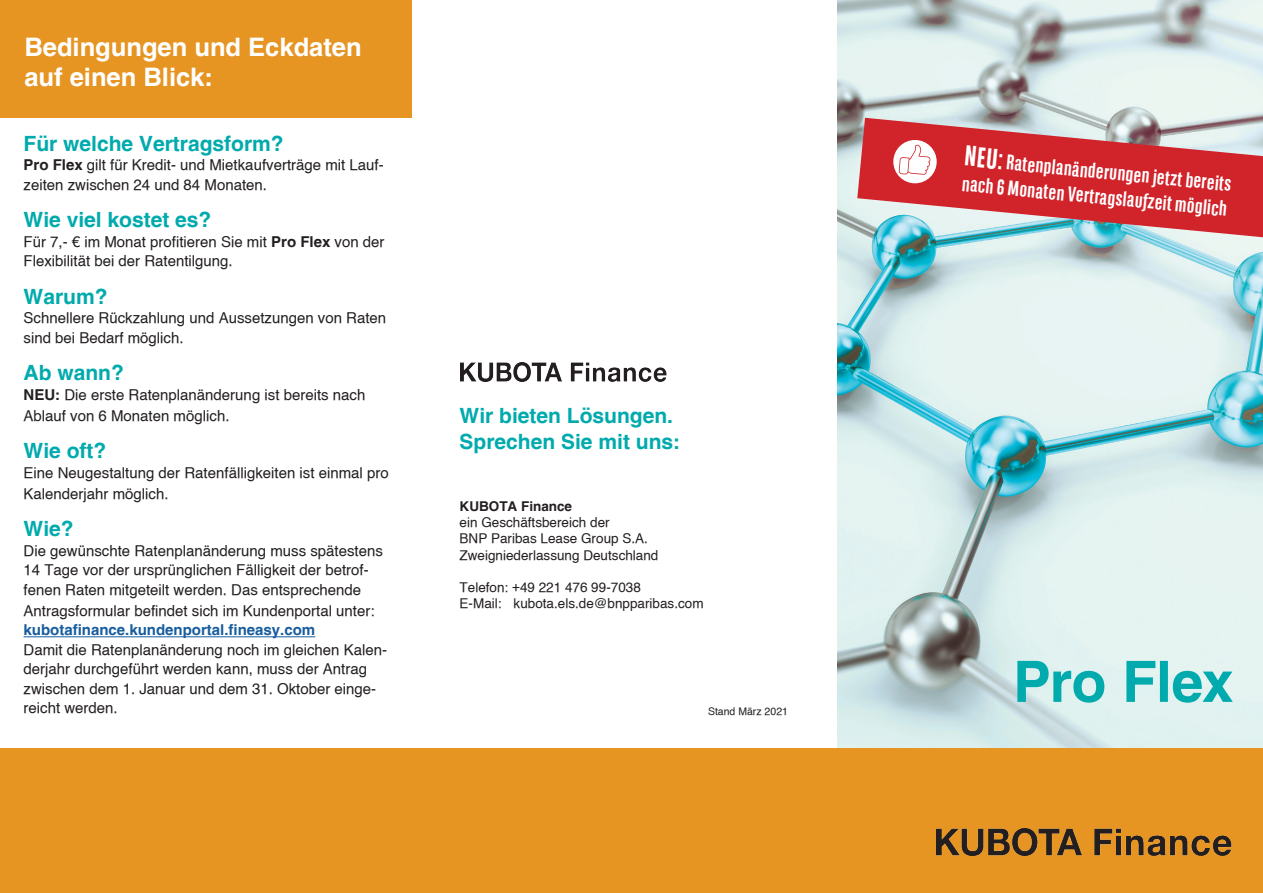
<style>
.page{position:relative;width:1263px;height:893px;background:#fff}
.page>*{position:absolute;margin:0;border:0;box-sizing:border-box;transform-origin:0 0}
.t1{font:700 57px "Helvetica";letter-spacing:-.02em;color:#00aaad}
.t2{font:700 28.5px "BNPP Sans Condensed";color:#fff}
.t3{font:700 25.5px/30.6px "Helvetica";color:#fff}
.t4{font:700 21px/25.2px "Helvetica";color:#00aaad}
.t5{font:700 21px/25px "BNPP Sans Condensed";color:#fff;text-align:right}
.t6{font:15px/19.5px "Helvetica";color:#231f20}
.t7{font:700 15px "Helvetica";color:#175d9e}
.t8{font:13.5px/16.2px "Helvetica";color:#231f20}
.t9{font:700 13.5px "Helvetica";color:#231f20}
.t10{font:10.5px "Helvetica";color:#231f20}
.s1{font-weight:700}
.s2{font-family:"Helvetica Neue"}
</style>
<div class="page">
<div style="left:0;top:0;width:411px;height:118px;background:#e79522"></div>
<img style="left:838px;top:0;width:425px;height:748px">
<div style="left:0;top:748px;width:1263px;height:145px;background:#e79522"></div>
<hr style="left:24px;top:636px;width:291px;height:1px;background:#175d9e">
<img style="left:936px;top:828px;width:295px;height:27px">
<img style="left:460px;top:363px;width:207px;height:19px">
<svg style="left:857px;top:118px;width:406px;height:119px;fill:#d1232a"></svg>
<div style="left:893px;top:140px;width:44px;height:43px;background:#fff;border-radius:50%"></div>
<svg style="left:899px;top:145px;width:32px;height:30px"></svg>
<h3 class="t3" style="left:24px;top:31px;width:339px">Bedingungen und Eckdaten auf einen Blick:</h3>
<h3 class="t4" style="left:24px;top:131px;width:262px">Für welche Vertragsform?</h3>
<p class="t6" style="left:24px;top:155px;width:362px"><span class="s1">Pro Flex</span> gilt für Kredit- und Mietkaufverträge mit Lauf&shy;zeiten zwischen 24 und 84 Monaten.</p>
<h3 class="t4" style="left:24px;top:207px;width:189px">Wie viel kostet es?</h3>
<p class="t6" style="left:24px;top:231px;width:362px">Für 7,- <span class="s2">€</span> im Monat profitieren Sie mit <span class="s1">Pro Flex</span> von der<br>Flexibilität bei der Ratentilgung.</p>
<h3 class="t4" style="left:24px;top:284px;width:85px">Warum?</h3>
<p class="t6" style="left:24px;top:308px;width:364px">Schnellere Rückzahlung und Aussetzungen von Raten sind bei Bedarf möglich.</p>
<h3 class="t4" style="left:24px;top:360px;width:102px">Ab wann?</h3>
<p class="t6" style="left:24px;top:384px;width:343px;line-height:21px"><span class="s1">NEU:</span> Die erste Ratenplanänderung ist bereits nach<br>Ablauf von 6 Monaten möglich.</p>
<h3 class="t4" style="left:24px;top:438px;width:84px">Wie oft?</h3>
<p class="t6" style="left:24px;top:462px;width:367px;line-height:21px">Eine Neugestaltung der Ratenfälligkeiten ist einmal pro<br>Kalenderjahr möglich.</p>
<h3 class="t4" style="left:24px;top:516px;width:52px">Wie?</h3>
<p class="t6" style="left:24px;top:540px;width:361px">Die gewünschte Ratenplanänderung muss spätestens<br>14 Tage vor der ursprünglichen Fälligkeit der betrof&shy;fenen Raten mitgeteilt werden. Das entsprechende</p>
<p class="t6" style="left:24px;top:600px;width:352px">Antragsformular befindet sich im Kundenportal unter:</p>
<p class="t7" style="left:24px;top:621px;width:293px">kubotafinance.kundenportal.fineasy.com</p>
<p class="t6" style="left:24px;top:639px;width:365px">Damit die Ratenplanänderung noch im gleichen Kalen&shy;derjahr durchgeführt werden kann, muss der Antrag zwischen dem 1. Januar und dem 31. Oktober einge&shy;reicht werden.</p>
<h3 class="t4" style="left:460px;top:403px;width:222px">Wir bieten Lösungen.<br>Sprechen Sie mit uns:</h3>
<p class="t9" style="left:460px;top:498px;width:114px">KUBOTA Finance</p>
<p class="t8" style="left:460px;top:514px;width:200px">ein Geschäftsbereich der<br>BNP Paribas Lease Group S.A.<br>Zweigniederlassung Deutschland</p>
<p class="t8" style="left:460px;top:579px;width:246px">Telefon: +49 221 476 99-7038<br>E-Mail: kubota.els.de@bnpparibas.com</p>
<p class="t10" style="left:708px;top:704px;width:81px">Stand März 2021</p>
<h2 class="t2" style="left:967px;top:139px;width:40px;rotate:6deg">NEU:</h2>
<h3 class="t5" style="left:965px;top:147px;width:270px;rotate:5deg">Ratenplanänderungen jetzt bereits<br>nach 6 Monaten Vertragslaufzeit möglich</h3>
<h1 class="t1" style="left:1013px;top:647px;width:222px">Pro Flex</h1>
</div>
